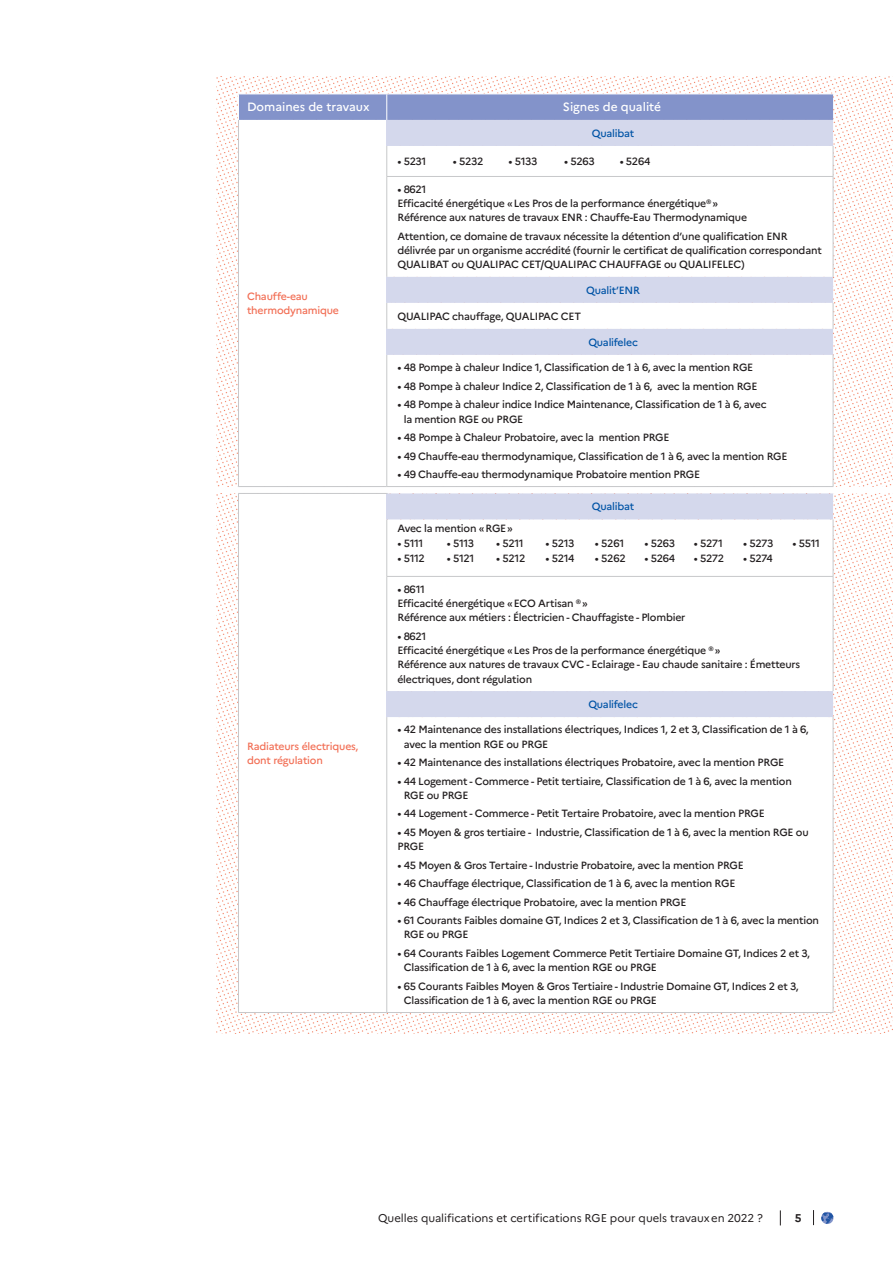
<style>
.page{position:relative;width:893px;height:1263px;background:#fff}
.page>*{position:absolute;margin:0;border:0;box-sizing:border-box;transform-origin:0 0}
.TABLEAU_-_entrée_3{font:500 12px "Marianne";color:#fff}
.t1{font:11.25px "Marianne";letter-spacing:-.005em;color:#231f20}
.t2{font:700 11.25px "Marianne";color:#231f20}
.INT_-_TABLEAU_-_Donn{font:500 10.5px/14.2px "Marianne";letter-spacing:-.02em;color:#231f20}
._2022_Entree_tableau{font:500 10.5px/14.2px "Marianne";letter-spacing:-.02em;color:#f26f55}
.TABLEAU_-_entrée_1{font:500 10.5px "Marianne";letter-spacing:-.02em;color:#0154a6}
</style>
<div class="page">
<img style="left:217px;top:77px;width:676px;height:410px">
<img style="left:217px;top:493px;width:676px;height:541px">
<svg style="left:780px;top:1210px;width:1px;height:15px"></svg>
<svg style="left:813px;top:1210px;width:1px;height:15px"></svg>
<svg style="left:821px;top:1212px;width:12px;height:12px"></svg>
<svg style="left:239px;top:146px;width:594px;height:340px"></svg>
<svg style="left:387px;top:146px;width:446px;height:209px"></svg>
<hr style="left:238px;top:486px;width:149px;height:1px;background:#c7c8ca">
<svg style="left:833px;top:303px;width:1px;height:26px"></svg>
<hr style="left:833px;top:355px;width:1px;height:131px;background:#c7c8ca">
<hr style="left:833px;top:146px;width:1px;height:30px;background:#c7c8ca">
<hr style="left:238px;top:146px;width:1px;height:30px;background:#c7c8ca">
<hr style="left:386px;top:146px;width:1px;height:30px;background:#c7c8ca">
<hr style="left:238px;top:176px;width:1px;height:101px;background:#c7c8ca">
<hr style="left:386px;top:177px;width:1px;height:100px;background:#c7c8ca">
<svg style="left:386px;top:303px;width:1px;height:26px"></svg>
<svg style="left:238px;top:277px;width:1px;height:78px"></svg>
<hr style="left:238px;top:355px;width:1px;height:131px;background:#c7c8ca">
<hr style="left:386px;top:355px;width:1px;height:131px;background:#c7c8ca">
<svg style="left:238px;top:94px;width:595px;height:52px;background:#b2bbde"></svg>
<hr style="left:386px;top:120px;width:2px;height:26px;background:#d4d8ec">
<hr style="left:386px;top:277px;width:2px;height:26px;background:#d4d8ec">
<hr style="left:386px;top:329px;width:2px;height:26px;background:#d4d8ec">
<hr style="left:833px;top:177px;width:1px;height:100px;background:#c7c8ca">
<hr style="left:386px;top:176px;width:447px;height:1px;background:#c7c8ca">
<hr style="left:387px;top:486px;width:446px;height:1px;background:#c7c8ca">
<svg style="left:239px;top:494px;width:594px;height:518px"></svg>
<svg style="left:387px;top:493px;width:446px;height:224px"></svg>
<hr style="left:238px;top:1012px;width:149px;height:1px;background:#c7c8ca">
<hr style="left:833px;top:717px;width:1px;height:295px;background:#c7c8ca">
<hr style="left:833px;top:519px;width:1px;height:57px;background:#c7c8ca">
<hr style="left:238px;top:493px;width:150px;height:1px;background:#c7c8ca">
<svg style="left:238px;top:494px;width:1px;height:25px"></svg>
<hr style="left:238px;top:519px;width:1px;height:57px;background:#c7c8ca">
<hr style="left:386px;top:519px;width:1px;height:57px;background:#c7c8ca">
<hr style="left:238px;top:576px;width:1px;height:115px;background:#c7c8ca">
<hr style="left:386px;top:577px;width:1px;height:114px;background:#c7c8ca">
<svg style="left:238px;top:691px;width:1px;height:26px"></svg>
<hr style="left:238px;top:717px;width:1px;height:295px;background:#c7c8ca">
<hr style="left:386px;top:717px;width:1px;height:295px;background:#c7c8ca">
<hr style="left:386px;top:494px;width:2px;height:25px;background:#d4d8ec">
<hr style="left:386px;top:691px;width:2px;height:26px;background:#d4d8ec">
<hr style="left:833px;top:577px;width:1px;height:114px;background:#c7c8ca">
<hr style="left:386px;top:576px;width:447px;height:1px;background:#c7c8ca">
<hr style="left:387px;top:1012px;width:446px;height:1px;background:#c7c8ca">
<p class="TABLEAU_-_entrée_3" style="left:247px;top:98px;width:124px">Domaines de travaux</p>
<p class="TABLEAU_-_entrée_3" style="left:563px;top:98px;width:100px">Signes de qualité</p>
<p class="_2022_Entree_tableau" style="left:247px;top:288px;width:93px">Chauffe-eau thermodynamique</p>
<p class="_2022_Entree_tableau" style="left:247px;top:738px;width:113px">Radiateurs électriques, dont régulation</p>
<p class="TABLEAU_-_entrée_1" style="left:592px;top:125px;width:44px">Qualibat</p>
<p class="INT_-_TABLEAU_-_Donn" style="left:397px;top:153px;width:30px">• 5231</p>
<p class="INT_-_TABLEAU_-_Donn" style="left:453px;top:153px;width:32px">• 5232</p>
<p class="INT_-_TABLEAU_-_Donn" style="left:509px;top:153px;width:31px">• 5133</p>
<p class="INT_-_TABLEAU_-_Donn" style="left:564px;top:153px;width:32px">• 5263</p>
<p class="INT_-_TABLEAU_-_Donn" style="left:620px;top:153px;width:32px">• 5264</p>
<p class="INT_-_TABLEAU_-_Donn" style="left:397px;top:181px;width:351px">• 8621<br>Efficacité énergétique « Les Pros de la performance énergétique® »<br>Référence aux natures de travaux ENR : Chauffe-Eau Thermodynamique</p>
<p class="INT_-_TABLEAU_-_Donn" style="left:397px;top:228px;width:426px">Attention, ce domaine de travaux nécessite la détention d’une qualification ENR délivrée par un organisme accrédité (fournir le certificat de qualification correspondant<br>QUALIBAT ou QUALIPAC CET/QUALIPAC CHAUFFAGE ou QUALIFELEC)</p>
<p class="TABLEAU_-_entrée_1" style="left:586px;top:282px;width:55px">Qualit’ENR</p>
<p class="INT_-_TABLEAU_-_Donn" style="left:397px;top:308px;width:185px">QUALIPAC chauffage, QUALIPAC CET</p>
<p class="TABLEAU_-_entrée_1" style="left:588px;top:334px;width:51px">Qualifelec</p>
<p class="INT_-_TABLEAU_-_Donn" style="left:397px;top:360px;width:357px">• 48 Pompe à chaleur Indice 1, Classification de 1 à 6, avec la mention RGE</p>
<p class="INT_-_TABLEAU_-_Donn" style="left:397px;top:378px;width:362px">• 48 Pompe à chaleur Indice 2, Classification de 1 à 6, avec la mention RGE</p>
<p class="INT_-_TABLEAU_-_Donn" style="left:404px;top:397px;width:364px;text-indent:-6px">• 48 Pompe à chaleur indice Indice Maintenance, Classification de 1 à 6, avec la mention RGE ou PRGE</p>
<p class="INT_-_TABLEAU_-_Donn" style="left:397px;top:429px;width:274px">• 48 Pompe à Chaleur Probatoire, avec la mention PRGE</p>
<p class="INT_-_TABLEAU_-_Donn" style="left:397px;top:448px;width:392px">• 49 Chauffe-eau thermodynamique, Classification de 1 à 6, avec la mention RGE</p>
<p class="INT_-_TABLEAU_-_Donn" style="left:397px;top:466px;width:304px">• 49 Chauffe-eau thermodynamique Probatoire mention PRGE</p>
<p class="INT_-_TABLEAU_-_Donn" style="left:397px;top:520px;width:117px">Avec la mention « RGE »</p>
<p class="INT_-_TABLEAU_-_Donn" style="left:397px;top:536px;width:27px">• 5111</p>
<p class="INT_-_TABLEAU_-_Donn" style="left:397px;top:550px;width:29px">• 5112</p>
<p class="INT_-_TABLEAU_-_Donn" style="left:447px;top:536px;width:29px">• 5113</p>
<p class="INT_-_TABLEAU_-_Donn" style="left:447px;top:550px;width:29px">• 5121</p>
<p class="INT_-_TABLEAU_-_Donn" style="left:496px;top:536px;width:29px">• 5211</p>
<p class="INT_-_TABLEAU_-_Donn" style="left:496px;top:550px;width:31px">• 5212</p>
<p class="INT_-_TABLEAU_-_Donn" style="left:546px;top:536px;width:30px">• 5213</p>
<p class="INT_-_TABLEAU_-_Donn" style="left:546px;top:550px;width:30px">• 5214</p>
<p class="TABLEAU_-_entrée_1" style="left:592px;top:498px;width:44px">Qualibat</p>
<p class="INT_-_TABLEAU_-_Donn" style="left:595px;top:536px;width:31px">• 5261</p>
<p class="INT_-_TABLEAU_-_Donn" style="left:595px;top:550px;width:32px">• 5262</p>
<p class="INT_-_TABLEAU_-_Donn" style="left:644px;top:536px;width:32px">• 5263</p>
<p class="INT_-_TABLEAU_-_Donn" style="left:644px;top:550px;width:32px">• 5264</p>
<p class="INT_-_TABLEAU_-_Donn" style="left:694px;top:536px;width:31px">• 5271</p>
<p class="INT_-_TABLEAU_-_Donn" style="left:694px;top:550px;width:32px">• 5272</p>
<p class="INT_-_TABLEAU_-_Donn" style="left:743px;top:536px;width:32px">• 5273</p>
<p class="INT_-_TABLEAU_-_Donn" style="left:743px;top:550px;width:31px">• 5274</p>
<p class="INT_-_TABLEAU_-_Donn" style="left:792px;top:536px;width:29px">• 5511</p>
<p class="INT_-_TABLEAU_-_Donn" style="left:397px;top:581px;width:290px">• 8611<br>Efficacité énergétique « ECO Artisan ® »<br>Référence aux métiers : Électricien - Chauffagiste - Plombier</p>
<p class="INT_-_TABLEAU_-_Donn" style="left:397px;top:628px;width:404px">• 8621<br>Efficacité énergétique « Les Pros de la performance énergétique ® »<br>Référence aux natures de travaux CVC - Eclairage - Eau chaude sanitaire : Émetteurs électriques, dont régulation</p>
<p class="TABLEAU_-_entrée_1" style="left:588px;top:696px;width:51px">Qualifelec</p>
<p class="INT_-_TABLEAU_-_Donn" style="left:404px;top:722px;width:407px;text-indent:-6px">• 42 Maintenance des installations électriques, Indices 1, 2 et 3, Classification de 1 à 6, avec la mention RGE ou PRGE</p>
<p class="INT_-_TABLEAU_-_Donn" style="left:397px;top:754px;width:388px">• 42 Maintenance des installations électriques Probatoire, avec la mention PRGE</p>
<p class="INT_-_TABLEAU_-_Donn" style="left:404px;top:773px;width:390px;text-indent:-6px">• 44 Logement - Commerce - Petit tertiaire, Classification de 1 à 6, avec la mention<br>RGE ou PRGE</p>
<p class="INT_-_TABLEAU_-_Donn" style="left:397px;top:806px;width:369px">• 44 Logement - Commerce - Petit Tertaire Probatoire, avec la mention PRGE</p>
<p class="INT_-_TABLEAU_-_Donn" style="left:397px;top:824px;width:413px">• 45 Moyen &amp; gros tertiaire - Industrie, Classification de 1 à 6, avec la mention RGE ou<br>PRGE</p>
<p class="INT_-_TABLEAU_-_Donn" style="left:397px;top:857px;width:348px">• 45 Moyen &amp; Gros Tertaire - Industrie Probatoire, avec la mention PRGE</p>
<p class="INT_-_TABLEAU_-_Donn" style="left:397px;top:875px;width:339px">• 46 Chauffage électrique, Classification de 1 à 6, avec la mention RGE</p>
<p class="INT_-_TABLEAU_-_Donn" style="left:397px;top:894px;width:291px">• 46 Chauffage électrique Probatoire, avec la mention PRGE</p>
<p class="INT_-_TABLEAU_-_Donn" style="left:404px;top:912px;width:417px;text-indent:-6px">• 61 Courants Faibles domaine GT, Indices 2 et 3, Classification de 1 à 6, avec la mention<br>RGE ou PRGE</p>
<p class="INT_-_TABLEAU_-_Donn" style="left:404px;top:945px;width:408px;text-indent:-6px">• 64 Courants Faibles Logement Commerce Petit Tertiaire Domaine GT, Indices 2 et 3,<br>Classification de 1 à 6, avec la mention RGE ou PRGE</p>
<p class="INT_-_TABLEAU_-_Donn" style="left:404px;top:978px;width:396px;text-indent:-6px">• 65 Courants Faibles Moyen &amp; Gros Tertiaire - Industrie Domaine GT, Indices 2 et 3,<br>Classification de 1 à 6, avec la mention RGE ou PRGE</p>
<p class="t1" style="left:378px;top:1209px;width:386px">Quelles qualifications et certifications RGE pour quels travaux en 2022 ?</p>
<p class="t2" style="left:795px;top:1209px;width:8px">5</p>
</div>
